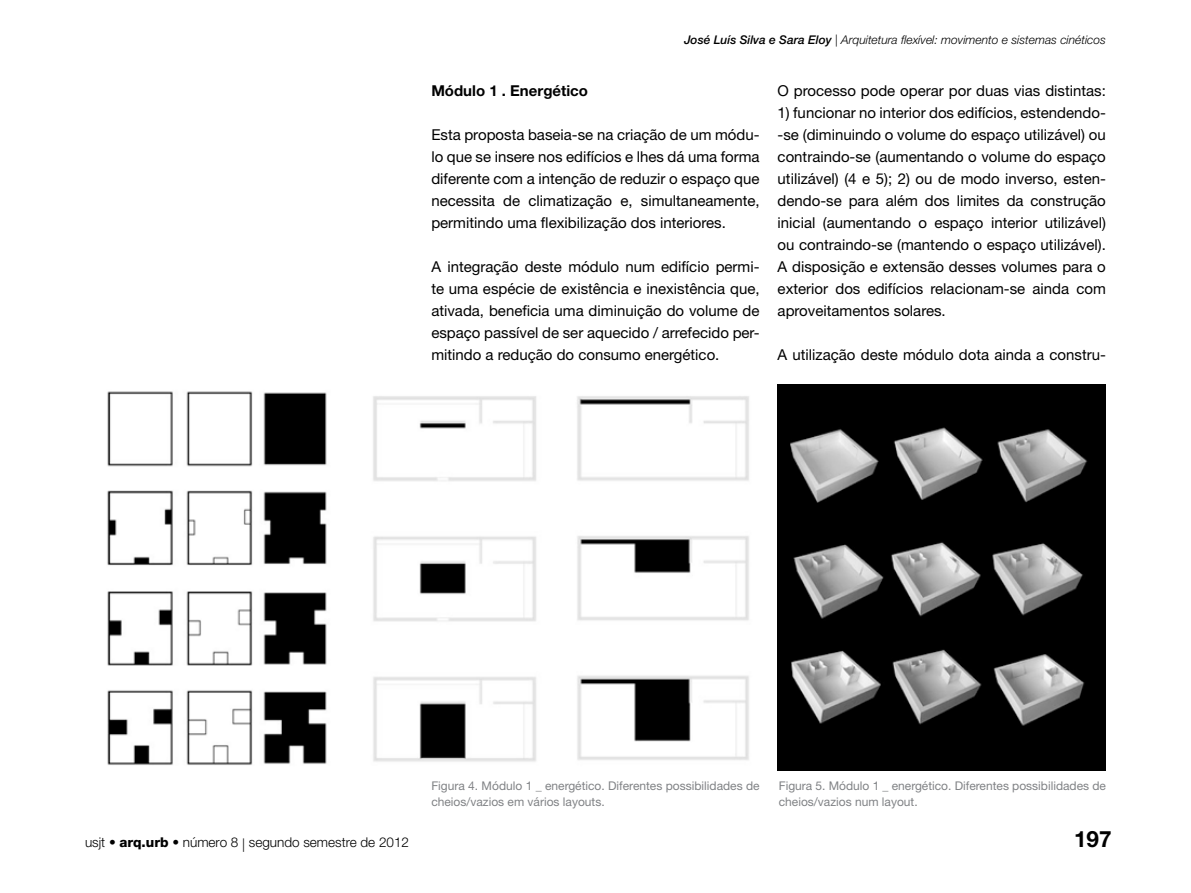
<style>
.page{position:relative;width:1191px;height:893px;background:#fff}
.page>*{position:absolute;margin:0;border:0;box-sizing:border-box;transform-origin:0 0}
.t1{font:700 22.5px "Helvetica Neue LT Std";color:#000}
.t2{font:15px/22px "Helvetica Neue LT Std";color:#000;text-align:justify}
.t3{font:700 15px "Helvetica Neue LT Std";color:#000}
.t4{font:300 13.5px "Helvetica Neue LT Std";color:#000}
.t5{font:12px/16.5px "Helvetica Neue LT Std";color:#808285}
.t6{font:italic 300 12px "Helvetica Neue LT Std";color:#000}
.s1{font-weight:500}
.s2{font-weight:800}
</style>
<div class="page">
<img style="left:107px;top:391px;width:642px;height:374px">
<img style="left:777px;top:385px;width:329px;height:385px">
<p class="t6" style="left:684px;top:33px;width:423px"><span class="s1">José Luís Silva e Sara Eloy</span> | Arquitetura flexível: movimento e sistemas cinéticos</p>
<p class="t3" style="left:431px;top:81px;width:158px">Módulo 1 . Energético</p>
<p class="t2" style="left:431px;top:123px;width:330px">Esta proposta baseia-se na criação de um módu&shy;lo que se insere nos edifícios e lhes dá uma forma diferente com a intenção de reduzir o espaço que necessita de climatização e, simultaneamente, permitindo uma flexibilização dos interiores.</p>
<p class="t2" style="left:431px;top:256px;width:330px">A integração deste módulo num edifício permi&shy;te uma espécie de existência e inexistência que, ativada, beneficia uma diminuição do volume de espaço passível de ser aquecido / arrefecido per&shy;mitindo a redução do consumo energético.</p>
<p class="t2" style="left:777px;top:79px;width:330px">O processo pode operar por duas vias distintas:</p>
<p class="t2" style="left:777px;top:101px;width:330px">1) funcionar no interior dos edifícios, estendendo--se (diminuindo o volume do espaço utilizável) ou contraindo-se (aumentando o volume do espaço utilizável) (4 e 5); 2) ou de modo inverso, esten&shy;dendo-se para além dos limites da construção inicial (aumentando o espaço interior utilizável) ou contraindo-se (mantendo o espaço utilizável).<br>A disposição e extensão desses volumes para o exterior dos edifícios relacionam-se ainda com aproveitamentos solares.</p>
<p class="t2" style="left:777px;top:344px;width:330px">A utilização deste módulo dota ainda a constru-</p>
<p class="t5" style="left:431px;top:777px;width:330px">Figura 4. Módulo 1 _ energético. Diferentes possibilidades de cheios/vazios em vários layouts.</p>
<p class="t5" style="left:779px;top:777px;width:328px">Figura 5. Módulo 1 _ energético. Diferentes possibilidades de cheios/vazios num layout.</p>
<p class="t4" style="left:85px;top:834px;width:325px">usjt • <span class="s2">arq.urb</span> • número 8 | segundo semestre de 2012</p>
<h1 class="t1" style="left:1074px;top:825px;width:39px">197</h1>
</div>
